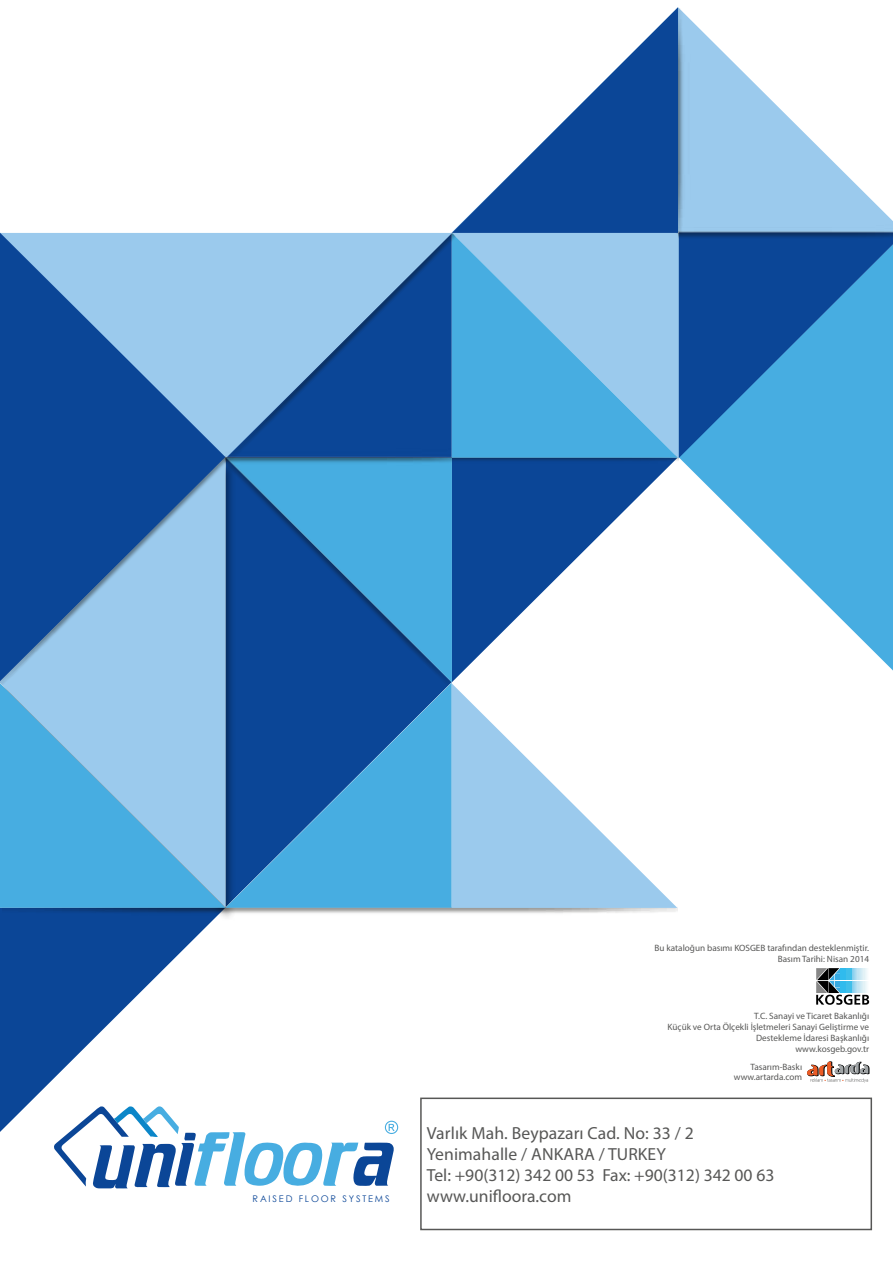
<style>
.page{position:relative;width:893px;height:1263px;background:#fff}
.page>*{position:absolute;margin:0;border:0;box-sizing:border-box;transform-origin:0 0}
.t1{font:17.55px/21px "Myriad Pro";letter-spacing:.005em;color:#575756}
.t2{font:9.15px/10.9px "Myriad Pro";color:#575756;text-align:right}
.t3{font:9.15px "Century Gothic";letter-spacing:.2em;color:#0b4697}
</style>
<div class="page">
<svg style="left:54px;top:1120px;width:344px;height:69px"></svg>
<div style="left:420px;top:1097px;width:452px;height:133px;border:2px solid #575756"></div>
<svg style="left:807px;top:1061px;width:62px;height:21px"></svg>
<svg style="left:816px;top:968px;width:54px;height:37px"></svg>
<svg style="left:513px;top:576px;width:46px;height:46px"></svg>
<img style="left:513px;top:458px;width:166px;height:118px">
<svg style="left:678px;top:7px;width:185px;height:450px"></svg>
<svg style="left:0;top:922px;width:225px;height:210px"></svg>
<svg style="left:679px;top:458px;width:214px;height:213px"></svg>
<svg style="left:679px;top:353px;width:214px;height:105px;background:#368fcc"></svg>
<svg style="left:528px;top:233px;width:150px;height:225px;background:#7fc0e8"></svg>
<div style="left:819px;top:353px;width:74px;height:37px;background:#47ade1"></div>
<img style="left:452px;top:233px;width:76px;height:301px">
<img style="left:678px;top:8px;width:110px;height:183px">
<svg style="left:452px;top:7px;width:226px;height:226px"></svg>
<img style="left:678px;top:191px;width:215px;height:162px">
<svg style="left:225px;top:232px;width:227px;height:162px;background:#6d9fd0"></svg>
<img style="left:225px;top:379px;width:226px;height:15px">
<svg style="left:0;top:232px;width:225px;height:450px;background:#497ebb"></svg>
<img style="left:3px;top:908px;width:674px;height:120px">
<svg style="left:451px;top:744px;width:226px;height:164px;fill:#9bcaed"></svg>
<svg style="left:0;top:683px;width:225px;height:225px;background:#68b8e5"></svg>
<svg style="left:225px;top:768px;width:226px;height:140px;background:#358dc9"></svg>
<img style="left:140px;top:394px;width:373px;height:374px">
<p class="t3" style="left:253px;top:1193px;width:139px">RAISED FLOOR SYSTEMS</p>
<p class="t2" style="left:654px;top:942px;width:216px">Bu kataloğun basımı KOSGEB tarafından desteklenmiştir.<br>Basım Tarihi: Nisan 2014</p>
<p class="t2" style="left:668px;top:1011px;width:203px">T.C. Sanayi ve Ticaret Bakanlığı<br>Küçük ve Orta Ölçekli İşletmeleri Sanayi Geliştirme ve Destekleme İdaresi Başkanlığı<br>www.kosgeb.gov.tr</p>
<p class="t2" style="left:734px;top:1062px;width:70px;line-height:10.1px">Tasarım-Baskı www.artarda.com</p>
<h1 class="t1" style="left:427px;top:1122px;width:349px">Varlık Mah. Beypazarı Cad. No: 33 / 2<br>Yenimahalle / ANKARA / TURKEY<br>Tel: +90(312) 342 00 53 Fax: +90(312) 342 00 63 www.unifloora.com</h1>
</div>
